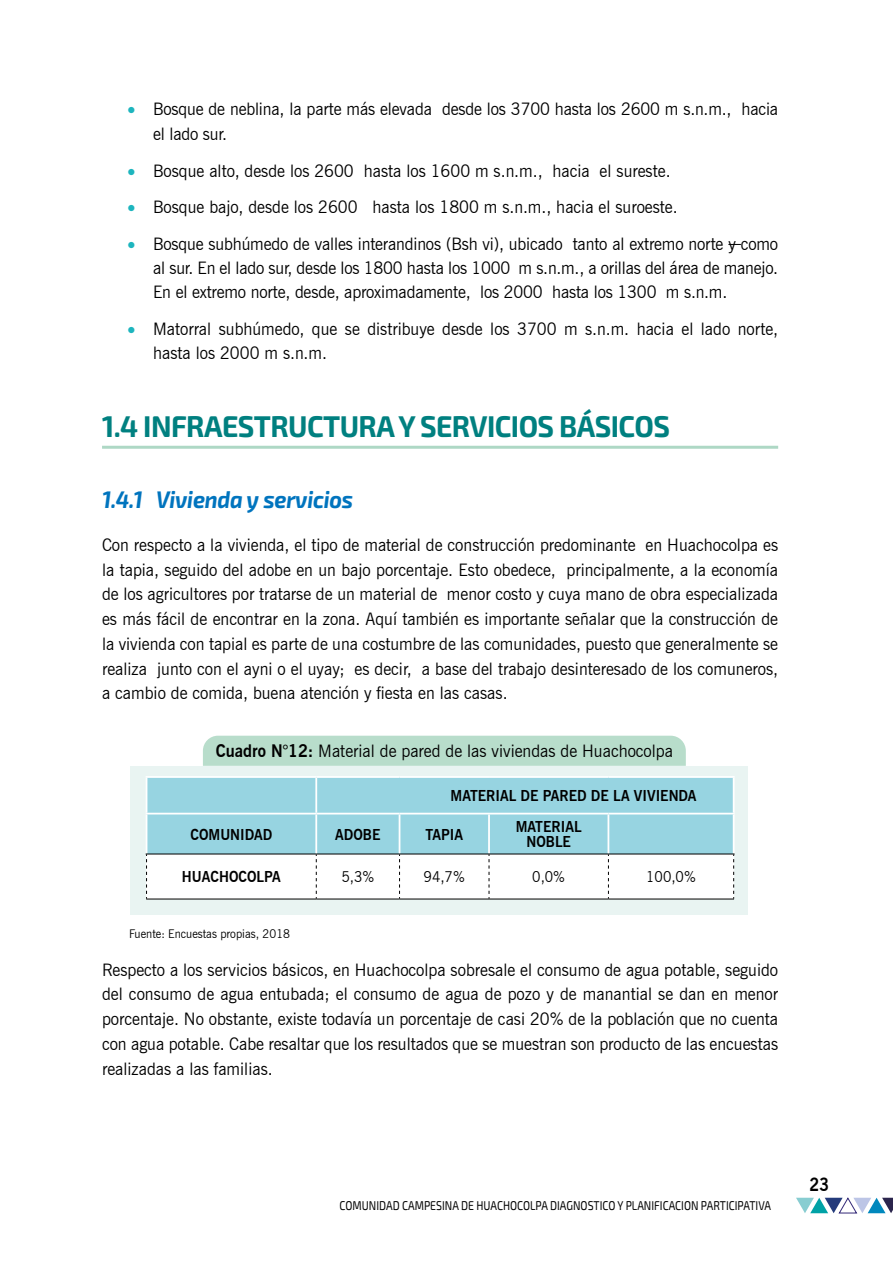
<style>
.page{position:relative;width:893px;height:1263px;background:#fff}
.page>*{position:absolute;margin:0;border:0;box-sizing:border-box;transform-origin:0 0}
.t1{font:700 30px "Exo 2";letter-spacing:-.02em;color:#008080;scale:.95 1}
.t2{font:italic 700 24px "Exo 2";letter-spacing:-.01em;color:#0074be;scale:.9 1}
.t3{font:700 18px "News Gothic BT";color:#000;scale:.9 1}
.t4{font:17.25px/24.8px "News Gothic BT";color:#000;text-align:justify;scale:.95 1}
.t5{font:700 15px/15px "News Gothic BT";color:#000;text-align:center;scale:.93 1}
.t6{font:15px "News Gothic BT";color:#000;scale:.93 1}
.t7{font:12.75px "Exo 2";color:#000;scale:.83 1}
.t8{font:12px "News Gothic BT";color:#000;scale:.95 1}
.s1{color:#1db5be}
.s2{font-weight:700}
</style>
<div class="page">
<div style="left:130px;top:766px;width:617px;height:149px;background:#e9f4f2"></div>
<hr style="left:102px;top:446px;width:676px;height:3px;background:#aed8c5">
<div style="left:203px;top:736px;width:483px;height:30px;background:#b8ddcb"></div>
<svg style="left:728px;top:244px;width:13px;height:1px"></svg>
<div style="left:147px;top:778px;width:586px;height:76px;background:#97d4e1"></div>
<hr style="left:146px;top:776px;width:170px;height:2px;background:#fff">
<hr style="left:146px;top:778px;width:1px;height:35px;background:#fff">
<hr style="left:316px;top:776px;width:84px;height:2px;background:#fff">
<hr style="left:315px;top:778px;width:2px;height:35px;background:#fff">
<hr style="left:400px;top:776px;width:89px;height:2px;background:#fff">
<hr style="left:489px;top:776px;width:119px;height:2px;background:#fff">
<hr style="left:608px;top:776px;width:127px;height:2px;background:#fff">
<hr style="left:733px;top:778px;width:2px;height:35px;background:#fff">
<hr style="left:146px;top:813px;width:170px;height:1px;background:#fff">
<hr style="left:146px;top:814px;width:1px;height:40px;background:#fff">
<hr style="left:316px;top:813px;width:84px;height:1px;background:#fff">
<hr style="left:315px;top:814px;width:2px;height:40px;background:#fff">
<hr style="left:400px;top:813px;width:89px;height:1px;background:#fff">
<hr style="left:399px;top:814px;width:1px;height:40px;background:#fff">
<hr style="left:489px;top:813px;width:119px;height:1px;background:#fff">
<hr style="left:488px;top:814px;width:2px;height:40px;background:#fff">
<hr style="left:608px;top:813px;width:127px;height:1px;background:#fff">
<hr style="left:607px;top:814px;width:2px;height:40px;background:#fff">
<hr style="left:733px;top:814px;width:2px;height:40px;background:#fff">
<hr style="left:608px;top:854px;width:127px;height:1px;background:#000">
<div style="left:146px;top:854px;width:588px;height:45px;background:#fff"></div>
<hr style="left:146px;top:899px;width:170px;height:1px;background:#000">
<hr style="left:316px;top:899px;width:84px;height:1px;background:#000">
<hr style="left:400px;top:899px;width:89px;height:1px;background:#000">
<hr style="left:489px;top:899px;width:119px;height:1px;background:#000">
<hr style="left:608px;top:899px;width:126px;height:1px;background:#000">
<svg style="left:796px;top:1197px;width:97px;height:16px"></svg>
<p class="t4" style="left:153px;top:97px;width:660px;text-indent:-26px"><span class="s1">•</span> Bosque de neblina, la parte más elevada desde los 3700 hasta los 2600 m s.n.m., hacia el lado sur.</p>
<p class="t4" style="left:128px;top:158px;width:573px"><span class="s1">•</span> Bosque alto, desde los 2600 hasta los 1600 m s.n.m., hacia el sureste.</p>
<p class="t4" style="left:128px;top:195px;width:581px"><span class="s1">•</span> Bosque bajo, desde los 2600 hasta los 1800 m s.n.m., hacia el suroeste.</p>
<p class="t4" style="left:153px;top:232px;width:659px;line-height:24px;text-indent:-26px"><span class="s1">•</span> Bosque subhúmedo de valles interandinos (Bsh vi), ubicado tanto al extremo norte y como al sur. En el lado sur, desde los 1800 hasta los 1000 m s.n.m., a orillas del área de manejo.<br>En el extremo norte, desde, aproximadamente, los 2000 hasta los 1300 m s.n.m.</p>
<p class="t4" style="left:153px;top:317px;width:659px;line-height:24px;text-indent:-26px"><span class="s1">•</span> Matorral subhúmedo, que se distribuye desde los 3700 m s.n.m. hacia el lado norte, hasta los 2000 m s.n.m.</p>
<h1 class="t1" style="left:102px;top:409px;width:599px">1.4 INFRAESTRUCTURA Y SERVICIOS BÁSICOS</h1>
<h2 class="t2" style="left:102px;top:485px;width:281px">1.4.1 Vivienda y servicios</h2>
<p class="t4" style="left:102px;top:532px;width:713px">Con respecto a la vivienda, el tipo de material de construcción predominante en Huachocolpa es la tapia, seguido del adobe en un bajo porcentaje. Esto obedece, principalmente, a la economía de los agricultores por tratarse de un material de menor costo y cuya mano de obra especializada es más fácil de encontrar en la zona. Aquí también es importante señalar que la construcción de la vivienda con tapial es parte de una costumbre de las comunidades, puesto que generalmente se realiza junto con el ayni o el uyay; es decir, a base del trabajo desinteresado de los comuneros, a cambio de comida, buena atención y fiesta en las casas.</p>
<p class="t4" style="left:216px;top:739px;width:483px"><span class="s2">Cuadro N°12:</span> Material de pared de las viviendas de Huachocolpa</p>
<p class="t5" style="left:450px;top:788px;width:266px">MATERIAL DE PARED DE LA VIVIENDA</p>
<p class="t5" style="left:190px;top:827px;width:90px">COMUNIDAD</p>
<p class="t5" style="left:335px;top:827px;width:50px">ADOBE</p>
<p class="t5" style="left:425px;top:827px;width:42px">TAPIA</p>
<p class="t5" style="left:516px;top:819px;width:72px">MATERIAL<br>NOBLE</p>
<p class="t5" style="left:182px;top:869px;width:108px">HUACHOCOLPA</p>
<p class="t6" style="left:341px;top:868px;width:37px">5,3%</p>
<p class="t6" style="left:424px;top:868px;width:46px">94,7%</p>
<p class="t6" style="left:532px;top:868px;width:37px">0,0%</p>
<p class="t6" style="left:646px;top:868px;width:55px">100,0%</p>
<p class="t8" style="left:129px;top:927px;width:171px">Fuente: Encuestas propias, 2018</p>
<p class="t4" style="left:102px;top:957px;width:713px">Respecto a los servicios básicos, en Huachocolpa sobresale el consumo de agua potable, seguido del consumo de agua entubada; el consumo de agua de pozo y de manantial se dan en menor porcentaje. No obstante, existe todavía un porcentaje de casi 20% de la población que no cuenta con agua potable. Cabe resaltar que los resultados que se muestran son producto de las encuestas realizadas a las familias.</p>
<p class="t7" style="left:340px;top:1198px;width:521px">COMUNIDAD CAMPESINA DE HUACHOCOLPA DIAGNOSTICO Y PLANIFICACION PARTICIPATIVA</p>
<p class="t3" style="left:810px;top:1174px;width:23px">23</p>
</div>
